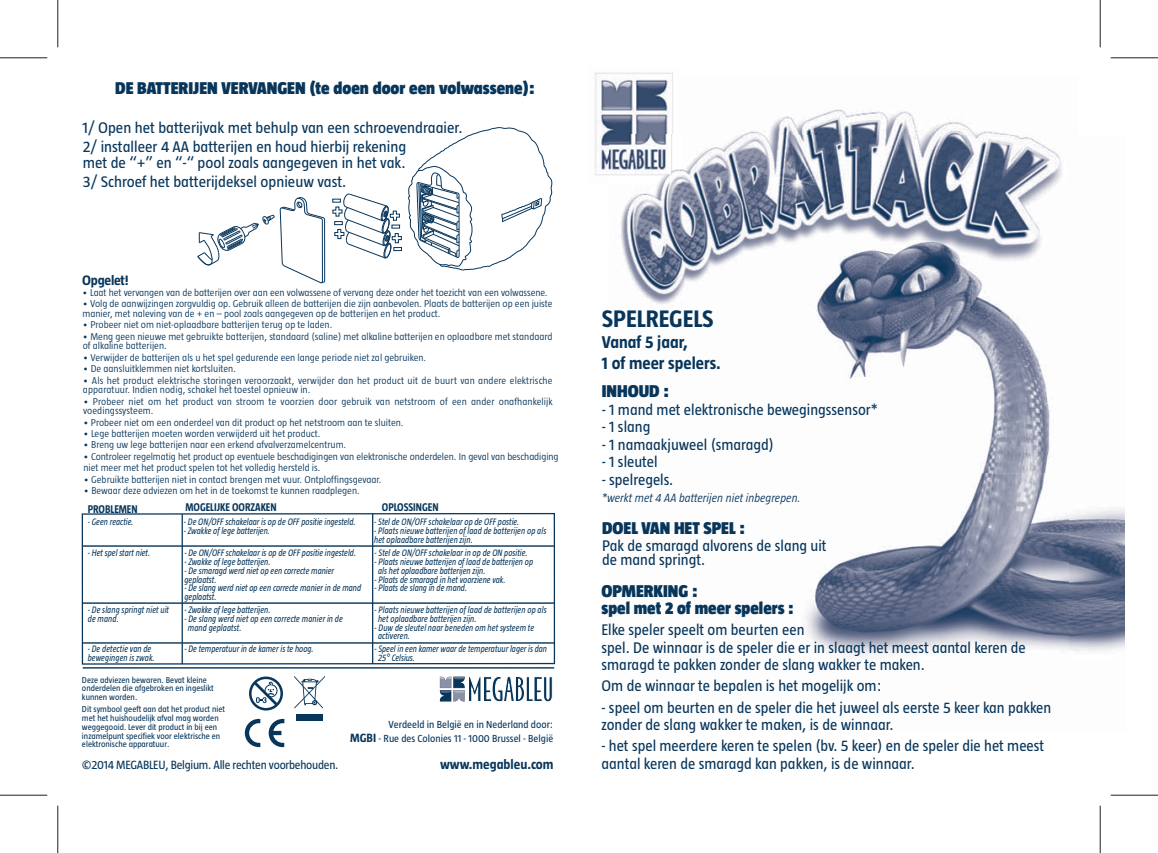
<style>
.page{position:relative;width:1158px;height:853px;background:#fff}
.page>*{position:absolute;margin:0;border:0;box-sizing:border-box;transform-origin:0 0}
.t1{font:700 24.5px "Taz";color:#08365b}
.t2{font:900 17.5px/17.5px "Taz";color:#08365b}
.t3{font:700 17.5px/21px "Taz";color:#08365b}
.t4{font:15.75px/17.5px "Taz";color:#08365b}
.t5{font:700 14px "Taz";letter-spacing:-.02em;color:#08365b}
.t6{font:700 13.83px "Taz";color:#08365b}
.t7{font:12.25px "Taz";letter-spacing:-.02em;color:#08365b}
.t8{font:italic 300 12.25px "Taz";color:#08365b}
.t9{font:700 11.38px "Taz";color:#08365b;scale:.9 1}
.t10{font:10.5px/14px "Taz";color:#08365b;text-align:right}
.t11{font:300 10.15px/9.6px "Taz";color:#08365b}
.t12{font:italic 9.62px/8.8px "Taz";color:#08365b;scale:.88 1}
.t13{font:8.75px/8.8px "Taz";color:#08365b}
.s1{font-weight:700;font-size:12.25px}
</style>
<div class="page">
<img style="left:1068px;top:508px;width:56px;height:143px">
<img style="left:805px;top:473px;width:263px;height:183px">
<img style="left:741px;top:109px;width:269px;height:26px">
<img style="left:621px;top:135px;width:441px;height:338px">
<img style="left:596px;top:77px;width:78px;height:100px">
<img style="left:609px;top:135px;width:72px;height:48px">
<hr style="left:83px;top:667px;width:471px;height:1px;background:#08365b">
<svg style="left:439px;top:676px;width:113px;height:25px"></svg>
<svg style="left:268px;top:718px;width:16px;height:28px"></svg>
<svg style="left:245px;top:718px;width:15px;height:28px"></svg>
<svg style="left:294px;top:676px;width:31px;height:32px"></svg>
<div style="left:296px;top:714px;width:26px;height:6px;background:#08365b"></div>
<svg style="left:249px;top:676px;width:34px;height:34px"></svg>
<div style="left:82px;top:512px;width:473px;height:152px;border:1px solid #08365b"></div>
<hr style="left:181px;top:513px;width:2px;height:150px;background:#08365b">
<hr style="left:372px;top:513px;width:1px;height:150px;background:#08365b">
<hr style="left:83px;top:602px;width:471px;height:1px;background:#08365b">
<hr style="left:83px;top:642px;width:471px;height:1px;background:#08365b">
<hr style="left:82px;top:545px;width:472px;height:1px;background:#08365b">
<svg style="left:197px;top:197px;width:128px;height:87px"></svg>
<svg style="left:332px;top:127px;width:220px;height:144px"></svg>
<hr style="left:0;top:57px;width:47px;height:1px;background:#231f20">
<hr style="left:1110px;top:57px;width:47px;height:1px;background:#231f20">
<hr style="left:0;top:794px;width:47px;height:1px;background:#231f20">
<hr style="left:1110px;top:794px;width:47px;height:1px;background:#231f20">
<hr style="left:57px;top:0;width:1px;height:47px;background:#231f20">
<hr style="left:57px;top:805px;width:1px;height:47px;background:#231f20">
<hr style="left:1099px;top:0;width:1px;height:47px;background:#231f20">
<hr style="left:1099px;top:805px;width:1px;height:47px;background:#231f20">
<h2 class="t2" style="left:115px;top:80px;width:421px">DE BATTERIJEN VERVANGEN (te doen door een volwassene):</h2>
<h3 class="t4" style="left:83px;top:119px;width:381px;line-height:19.2px">1/ Open het batterijvak met behulp van een schroevendraaier.<br>2/ installeer 4 AA batterijen en houd hierbij rekening</h3>
<h3 class="t4" style="left:83px;top:154px;width:324px;line-height:19.2px">met de “+” en “-“ pool zoals aangegeven in het vak.<br>3/ Schroef het batterijdeksel opnieuw vast.</h3>
<h3 class="t5" style="left:82px;top:274px;width:48px">Opgelet!</h3>
<p class="t11" style="left:82px;top:288px;width:466px">• Laat het vervangen van de batterijen over aan een volwassene of vervang deze onder het toezicht van een volwassene.</p>
<p class="t11" style="left:82px;top:299px;width:471px">• Volg de aanwijzingen zorgvuldig op. Gebruik alleen de batterijen die zijn aanbevolen. Plaats de batterijen op een juiste manier, met naleving van de + en – pool zoals aangegeven op de batterijen en het product.</p>
<p class="t11" style="left:83px;top:320px;width:251px">• Probeer niet om niet-oplaadbare batterijen terug op te laden.</p>
<p class="t11" style="left:83px;top:332px;width:471px">• Meng geen nieuwe met gebruikte batterijen, standaard (saline) met alkaline batterijen en oplaadbare met standaard of alkaline batterijen.</p>
<p class="t11" style="left:83px;top:353px;width:345px">• Verwijder de batterijen als u het spel gedurende een lange periode niet zal gebruiken.</p>
<p class="t11" style="left:83px;top:364px;width:155px">• De aansluitklemmen niet kortsluiten.</p>
<p class="t11" style="left:83px;top:376px;width:471px">• Als het product elektrische storingen veroorzaakt, verwijder dan het product uit de buurt van andere elektrische apparatuur. Indien nodig, schakel het toestel opnieuw in.</p>
<p class="t11" style="left:83px;top:397px;width:471px">• Probeer niet om het product van stroom te voorzien door gebruik van netstroom of een ander onafhankelijk voedingssysteem.</p>
<p class="t11" style="left:83px;top:418px;width:322px">• Probeer niet om een onderdeel van dit product op het netstroom aan te sluiten.</p>
<p class="t11" style="left:83px;top:429px;width:239px">• Lege batterijen moeten worden verwijderd uit het product.</p>
<p class="t11" style="left:83px;top:440px;width:264px">• Breng uw lege batterijen naar een erkend afvalverzamelcentrum.</p>
<p class="t11" style="left:83px;top:451px;width:476px;line-height:11.4px">• Controleer regelmatig het product op eventuele beschadigingen van elektronische onderdelen. In geval van beschadiging niet meer met het product spelen tot het volledig hersteld is.</p>
<p class="t11" style="left:83px;top:475px;width:299px">• Gebruikte batterijen niet in contact brengen met vuur. Ontploffingsgevaar.</p>
<p class="t11" style="left:83px;top:486px;width:278px">• Bewaar deze adviezen om het in de toekomst te kunnen raadplegen.</p>
<p class="t9" style="left:88px;top:504px;width:57px">PROBLEMEN</p>
<p class="t9" style="left:185px;top:503px;width:103px">MOGELIJKE OORZAKEN</p>
<p class="t9" style="left:382px;top:503px;width:64px">OPLOSSINGEN</p>
<p class="t12" style="left:88px;top:549px;width:72px">- Het spel start niet.</p>
<p class="t12" style="left:184px;top:549px;width:197px">- De ON/OFF schakelaar is op de OFF positie ingesteld.</p>
<p class="t12" style="left:184px;top:557px;width:99px">- Zwakke of lege batterijen.</p>
<p class="t12" style="left:184px;top:566px;width:172px">- De smaragd werd niet op een correcte manier geplaatst.</p>
<p class="t12" style="left:184px;top:584px;width:202px">- De slang werd niet op een correcte manier in de mand geplaatst.</p>
<p class="t12" style="left:88px;top:518px;width:53px">- Geen reactie.</p>
<p class="t12" style="left:184px;top:518px;width:197px">- De ON/OFF schakelaar is op de OFF positie ingesteld.</p>
<p class="t12" style="left:184px;top:527px;width:99px">- Zwakke of lege batterijen.</p>
<p class="t12" style="left:374px;top:518px;width:166px">- Stel de ON/OFF schakelaar op de OFF postie.</p>
<p class="t12" style="left:374px;top:527px;width:197px">- Plaats nieuwe batterijen of laad de batterijen op als het oplaadbare batterijen zijn.</p>
<p class="t12" style="left:374px;top:549px;width:175px">- Stel de ON/OFF schakelaar in op de ON positie.</p>
<p class="t12" style="left:378px;top:557px;width:178px;text-indent:-3px">- Plaats nieuwe batterijen of laad de batterijen op als het oplaadbare batterijen zijn.</p>
<p class="t12" style="left:374px;top:575px;width:150px">- Plaats de smaragd in het voorziene vak.</p>
<p class="t12" style="left:374px;top:584px;width:107px">- Plaats de slang in de mand.</p>
<p class="t12" style="left:88px;top:605px;width:94px">- De slang springt niet uit de mand.</p>
<p class="t12" style="left:184px;top:605px;width:99px">- Zwakke of lege batterijen.</p>
<p class="t12" style="left:188px;top:614px;width:178px;text-indent:-3px">- De slang werd niet op een correcte manier in de mand geplaatst.</p>
<p class="t12" style="left:378px;top:605px;width:193px;text-indent:-3px">- Plaats nieuwe batterijen of laad de batterijen op als het oplaadbare batterijen zijn.</p>
<p class="t12" style="left:378px;top:623px;width:179px;text-indent:-3px">- Duw de sleutel naar beneden om het systeem te activeren.</p>
<p class="t12" style="left:88px;top:645px;width:78px">- De detectie van de bewegingen is zwak.</p>
<p class="t12" style="left:184px;top:645px;width:148px">- De temperatuur in de kamer is te hoog.</p>
<p class="t12" style="left:378px;top:645px;width:193px;text-indent:-4px">- Speel in een kamer waar de temperatuur lager is dan<br>25° Celsius.</p>
<p class="t13" style="left:82px;top:675px;width:133px">Deze adviezen bewaren. Bevat kleine onderdelen die afgebroken en ingeslikt kunnen worden.</p>
<p class="t13" style="left:82px;top:705px;width:145px">Dit symbool geeft aan dat het product niet met het huishoudelijk afval mag worden weggegooid. Lever dit product in bij een inzamelpunt specifiek voor elektrische en elektronische apparatuur.</p>
<p class="t10" style="left:350px;top:717px;width:204px">Verdeeld in België en in Nederland door:<br><span class="s1">MGBI</span> - Rue des Colonies 11 - 1000 Brussel - België</p>
<p class="t7" style="left:82px;top:760px;width:258px">©2014 MEGABLEU, Belgium. Alle rechten voorbehouden.</p>
<h3 class="t6" style="left:440px;top:758px;width:115px">www.megableu.com</h3>
<h1 class="t1" style="left:602px;top:309px;width:113px">SPELREGELS</h1>
<h2 class="t3" style="left:602px;top:332px;width:120px">Vanaf 5 jaar,<br>1 of meer spelers.</h2>
<h2 class="t2" style="left:601px;top:382px;width:69px">INHOUD :</h2>
<h3 class="t4" style="left:601px;top:401px;width:277px">- 1 mand met elektronische bewegingssensor*</h3>
<h3 class="t4" style="left:601px;top:419px;width:50px">- 1 slang</h3>
<h3 class="t4" style="left:601px;top:436px;width:174px">- 1 namaakjuweel (smaragd)</h3>
<h3 class="t4" style="left:601px;top:454px;width:57px">- 1 sleutel</h3>
<h3 class="t4" style="left:601px;top:471px;width:73px">- spelregels.</h3>
<p class="t8" style="left:601px;top:493px;width:200px">*werkt met 4 AA batterijen niet inbegrepen.</p>
<h2 class="t2" style="left:602px;top:518px;width:144px">DOEL VAN HET SPEL :</h2>
<h3 class="t4" style="left:602px;top:539px;width:226px;line-height:14px">Pak de smaragd alvorens de slang uit de mand springt.</h3>
<h2 class="t2" style="left:601px;top:582px;width:194px">OPMERKING :<br>spel met 2 of meer spelers :</h2>
<h3 class="t4" style="left:601px;top:622px;width:426px">Elke speler speelt om beurten een<br>spel. De winnaar is de speler die er in slaagt het meest aantal keren de smaragd te pakken zonder de slang wakker te maken.</h3>
<h3 class="t4" style="left:601px;top:678px;width:281px">Om de winnaar te bepalen is het mogelijk om:</h3>
<h3 class="t4" style="left:601px;top:699px;width:451px">- speel om beurten en de speler die het juweel als eerste 5 keer kan pakken zonder de slang wakker te maken, is de winnaar.</h3>
<h3 class="t4" style="left:601px;top:737px;width:444px">- het spel meerdere keren te spelen (bv. 5 keer) en de speler die het meest aantal keren de smaragd kan pakken, is de winnaar.</h3>
</div>
